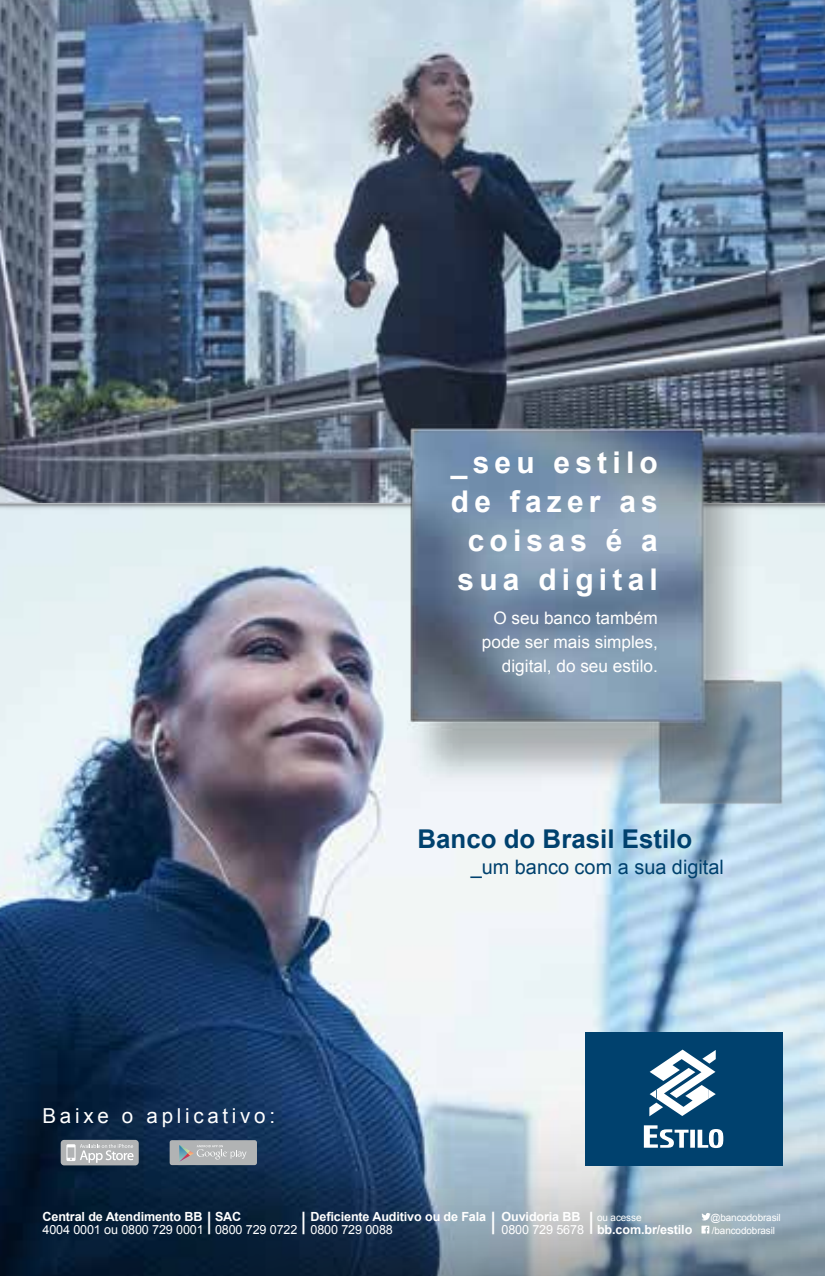
<style>
.page{position:relative;width:825px;height:1276px;background:#fff}
.page>*{position:absolute;margin:0;border:0;box-sizing:border-box;transform-origin:0 0}
.t1{font:700 30px/38.7px "Arial";letter-spacing:.175em;color:#fff;text-align:center}
.t2{font:700 25.8px "Arial";color:#00416e}
.t3{font:20.7px "Arial";letter-spacing:.18em;color:#fff}
.t4{font:19.8px "Arial";color:#00416e}
.t5{font:17.1px/23.7px "Arial";color:#fff;text-align:right}
.t6{font:700 12.6px "Arial";letter-spacing:-.01em;color:#fff}
.t7{font:12.6px "Arial";letter-spacing:-.01em;color:#fff}
.t8{font:9.9px "Arial";letter-spacing:-.01em;color:#fff}
.s1{font-weight:400}
</style>
<div class="page">
<img style="left:0;top:631px;width:825px;height:355px">
<img style="left:0;top:0;width:825px;height:342px">
<img style="left:0;top:986px;width:825px;height:290px">
<img style="left:0;top:342px;width:825px;height:289px">
<img style="left:350px;top:398px;width:462px;height:563px">
<div style="left:585px;top:1031px;width:197px;height:134px;background:#00416e"></div>
<svg style="left:649px;top:1049px;width:67px;height:67px"></svg>
<svg style="left:644px;top:1125px;width:79px;height:23px"></svg>
<svg style="left:701px;top:1213px;width:10px;height:20px"></svg>
<div style="left:170px;top:1140px;width:87px;height:25px;background:#b1b3b4;border-radius:2px"></div>
<svg style="left:179px;top:1145px;width:67px;height:16px"></svg>
<div style="left:61px;top:1140px;width:78px;height:25px;background:#b1b3b4;border-radius:3px"></div>
<svg style="left:66px;top:1144px;width:68px;height:18px"></svg>
<h1 class="t1" style="left:451px;top:444px;width:209px">_seu estilo de fazer as coisas é a sua digital</h1>
<h3 class="t5" style="left:482px;top:606px;width:178px">O seu banco também pode ser mais simples, digital, do seu estilo.</h3>
<h3 class="t3" style="left:43px;top:1102px;width:234px">Baixe o aplicativo:</h3>
<h2 class="t2" style="left:418px;top:822px;width:276px">Banco do Brasil Estilo</h2>
<h3 class="t4" style="left:471px;top:854px;width:255px">_um banco com a sua digital</h3>
<p class="t7" style="left:43px;top:1220px;width:352px">4004 0001 ou 0800 729 0001 <sup>|</sup> 0800 729 0722 <sup>|</sup> 0800 729 0088</p>
<p class="t6" style="left:490px;top:1220px;width:204px"><sup>|</sup> <span class="s1">0800 729 5678</span> <sup>|</sup> bb.com.br/estilo</p>
<p class="t6" style="left:43px;top:1207px;width:200px">Central de Atendimento BB SAC</p>
<p class="t6" style="left:310px;top:1207px;width:272px">Deficiente Auditivo ou de Fala Ouvidoria BB</p>
<p class="t8" style="left:597px;top:1210px;width:46px">ou acesse</p>
<p class="t8" style="left:710px;top:1210px;width:72px">@bancodobrasil</p>
<p class="t8" style="left:712px;top:1223px;width:65px">/bancodobrasil</p>
</div>
